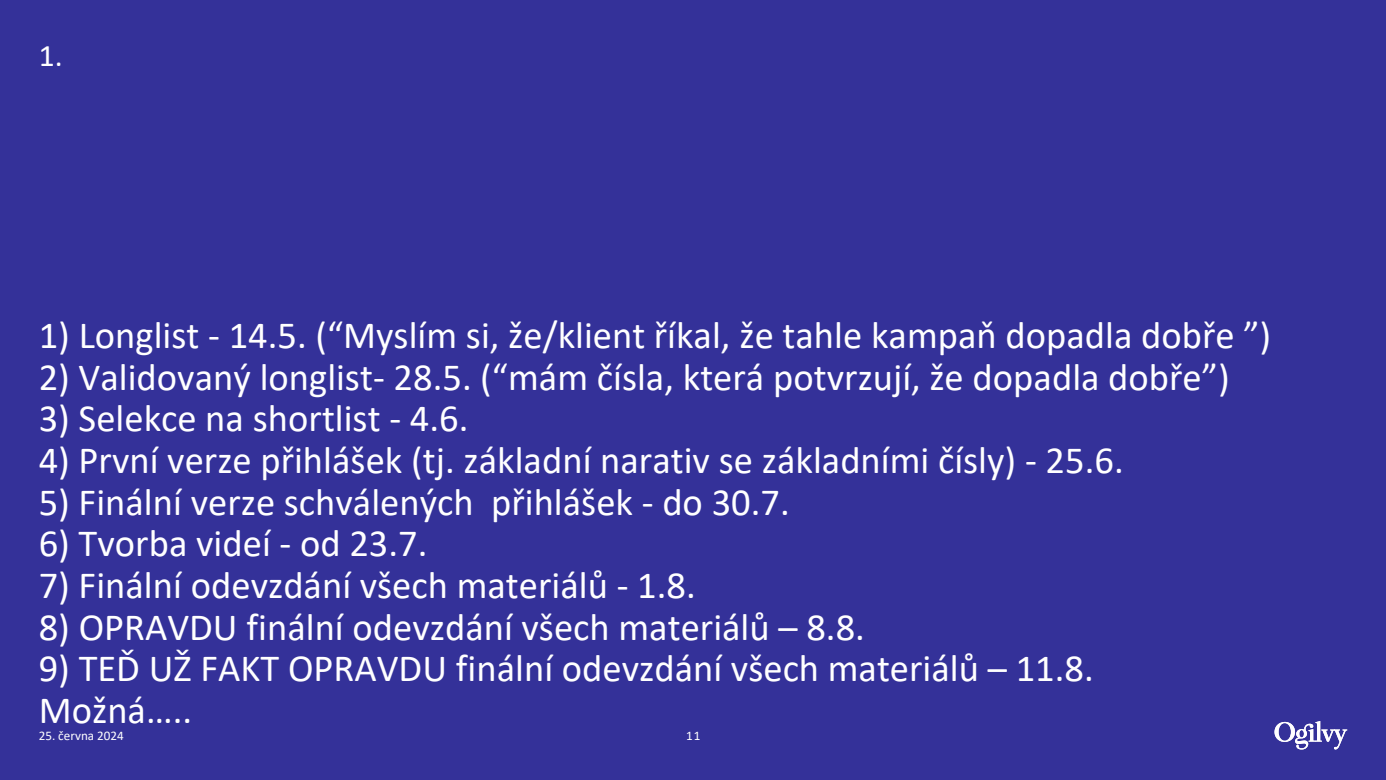
<style>
.page{position:relative;width:1386px;height:780px;background:#fff}
.page>*{position:absolute;margin:0;border:0;box-sizing:border-box;transform-origin:0 0}
.t1{font:38.5px "Calibri";color:#fff}
.t2{font:31.5px "Calibri";color:#fff}
.Slide{font:13.12px "Calibri";color:#fff}
</style>
<div class="page">
<div style="left:0;top:0;width:1385px;height:779px;background:#343199"></div>
<svg style="left:1274px;top:721px;width:72px;height:28px"></svg>
<p class="t2" style="left:39px;top:33px;width:25px">1.</p>
<p class="t1" style="left:39px;top:308px;width:1233px">1) Longlist - 14.5. (“Myslím si, že/klient říkal, že tahle kampaň dopadla dobře ”)</p>
<p class="t1" style="left:39px;top:350px;width:1192px">2) Validovaný longlist- 28.5. (“mám čísla, která potvrzují, že dopadla dobře”)</p>
<p class="t1" style="left:39px;top:391px;width:431px">3) Selekce na shortlist - 4.6.</p>
<p class="t1" style="left:39px;top:433px;width:1086px">4) První verze přihlášek (tj. základní narativ se základními čísly) - 25.6.</p>
<p class="t1" style="left:39px;top:475px;width:752px">5) Finální verze schválených přihlášek - do 30.7.</p>
<p class="t1" style="left:39px;top:516px;width:390px">6) Tvorba videí - od 23.7.</p>
<p class="t1" style="left:39px;top:558px;width:658px">7) Finální odevzdání všech materiálů - 1.8.</p>
<p class="t1" style="left:39px;top:599px;width:827px">8) OPRAVDU finální odevzdání všech materiálů – 8.8.</p>
<p class="t1" style="left:39px;top:641px;width:1056px">9) TEĎ UŽ FAKT OPRAVDU finální odevzdání všech materiálů – 11.8.</p>
<p class="t1" style="left:39px;top:683px;width:155px">Možná…..</p>
<p class="Slide" style="left:39px;top:726px;width:86px">25. června 2024</p>
<p class="Slide" style="left:686px;top:726px;width:16px">11</p>
</div>
